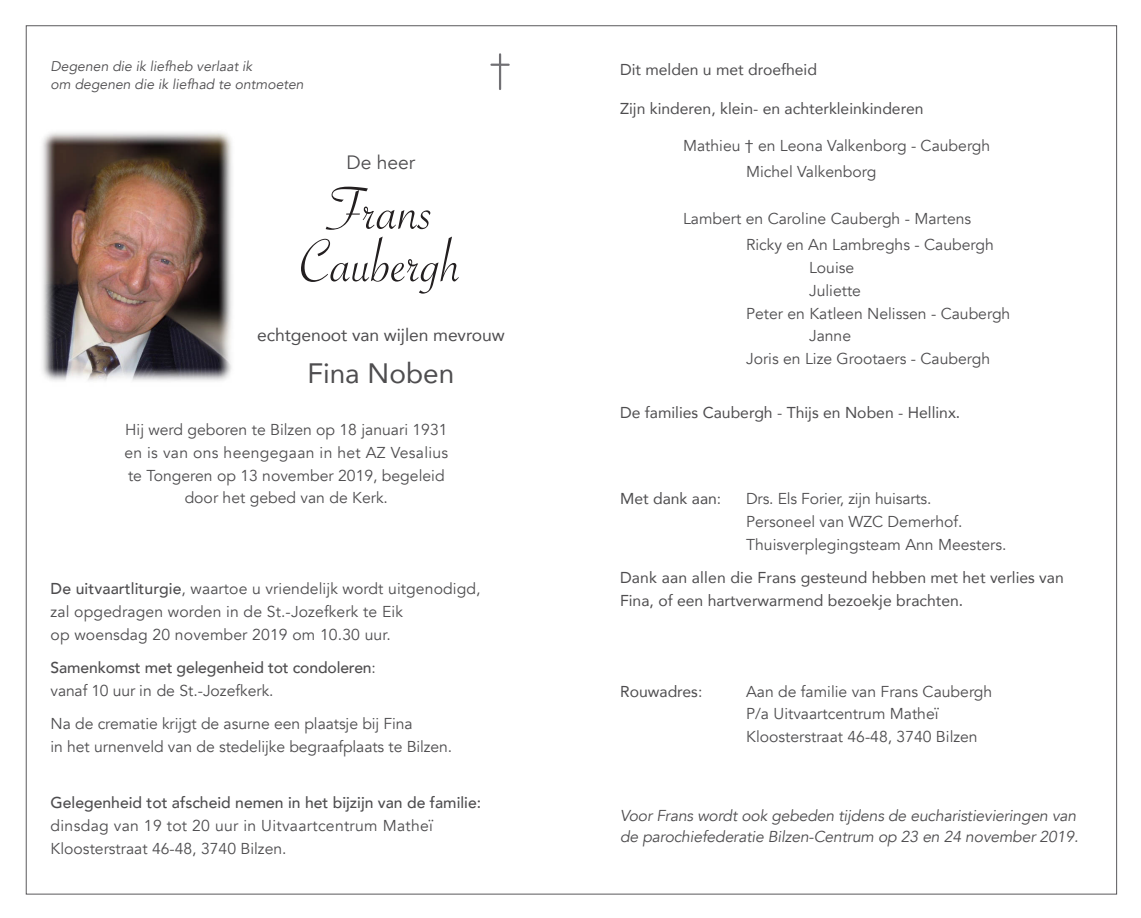
<style>
.page{position:relative;width:1141px;height:918px;background:#fff}
.page>*{position:absolute;margin:0;border:0;box-sizing:border-box;transform-origin:0 0}
.t1{font:64.75px "Savoye Let Plain";color:#231f20}
.t2{font:54.25px "Courier New";color:#717074}
.t3{font:28px "Avenir";color:#4e4d4f}
.t4{font:19.25px "Avenir";color:#4e4d4f}
.t5{font:17.5px "Avenir";letter-spacing:-.005em;color:#4e4d4f}
.t6{font:15.75px "Avenir";color:#4e4d4f}
.t7{font:15.75px "Avenir";color:#4e4d4f}
.t8{font:italic 15.75px/21px "Avenir";letter-spacing:-.01em;color:#4e4d4f}
.t9{font:15.75px/22.8px "Avenir";letter-spacing:.02em;color:#4e4d4f}
.t10{font:500 15.75px "Avenir";color:#4e4d4f}
.t11{font:italic 14px "Avenir";color:#4e4d4f}
.s1{font-weight:500}
.s2{font-weight:400}
.s3{font-style:inherit}
</style>
<div class="page">
<img style="left:42px;top:132px;width:190px;height:249px">
<p class="t11" style="left:51px;top:58px;width:203px">Degenen die ik liefheb verlaat ik</p>
<p class="t11" style="left:51px;top:75px;width:255px">om degenen die ik liefhad te ontmoeten</p>
<p class="t2" style="left:484px;top:36px;width:34px">†</p>
<p class="t4" style="left:346px;top:151px;width:70px">De heer</p>
<p class="t1" style="left:328px;top:167px;width:107px">Frans</p>
<p class="t1" style="left:300px;top:219px;width:163px">Caubergh</p>
<p class="t5" style="left:257px;top:320px;width:249px">echtgenoot van wijlen mevrouw</p>
<p class="t3" style="left:307px;top:350px;width:148px">Fina Noben</p>
<p class="t6" style="left:125px;top:420px;width:324px">Hij werd geboren te Bilzen op 18 januari 1931</p>
<p class="t9" style="left:124px;top:441px;width:325px">en is van ons heengegaan in het AZ Vesalius</p>
<p class="t6" style="left:128px;top:466px;width:318px">te Tongeren op 13 november 2019, begeleid</p>
<p class="t6" style="left:185px;top:488px;width:205px">door het gebed van de Kerk.</p>
<p class="t6" style="left:51px;top:579px;width:432px"><span class="s1">De uitvaartliturgie</span>, waartoe u vriendelijk wordt uitgenodigd,</p>
<p class="t6" style="left:51px;top:602px;width:354px">zal opgedragen worden in de St.-Jozefkerk te Eik</p>
<p class="t6" style="left:51px;top:625px;width:342px">op woensdag 20 november 2019 om 10.30 uur.</p>
<p class="t10" style="left:51px;top:654px;width:327px">Samenkomst met gelegenheid tot condoleren<span class="s2">:</span></p>
<p class="t6" style="left:51px;top:681px;width:225px">vanaf 10 uur in de St.-Jozefkerk.</p>
<p class="t6" style="left:51px;top:714px;width:364px">Na de crematie krijgt de asurne een plaatsje bij Fina</p>
<p class="t6" style="left:51px;top:737px;width:403px">in het urnenveld van de stedelijke begraafplaats te Bilzen.</p>
<p class="t10" style="left:51px;top:789px;width:432px">Gelegenheid tot afscheid nemen in het bijzijn van de familie:</p>
<p class="t9" style="left:51px;top:814px;width:384px">dinsdag van 19 tot 20 uur in Uitvaartcentrum Matheï<br>Kloosterstraat 46-48, 3740 Bilzen.</p>
<p class="t7" style="left:620px;top:57px;width:198px">Dit melden u met droefheid</p>
<p class="t7" style="left:620px;top:96px;width:305px">Zijn kinderen, klein- en achterkleinkinderen</p>
<p class="t6" style="left:683px;top:136px;width:309px">Mathieu <span class="s3">†</span> en Leona Valkenborg - Caubergh</p>
<p class="t6" style="left:746px;top:162px;width:132px">Michel Valkenborg</p>
<p class="t6" style="left:683px;top:209px;width:290px">Lambert en Caroline Caubergh - Martens</p>
<p class="t6" style="left:746px;top:235px;width:249px">Ricky en An Lambreghs - Caubergh</p>
<p class="t6" style="left:809px;top:258px;width:47px">Louise</p>
<p class="t6" style="left:809px;top:281px;width:53px">Juliette</p>
<p class="t6" style="left:746px;top:304px;width:266px">Peter en Katleen Nelissen - Caubergh</p>
<p class="t6" style="left:809px;top:326px;width:44px">Janne</p>
<p class="t6" style="left:746px;top:349px;width:246px">Joris en Lize Grootaers - Caubergh</p>
<p class="t7" style="left:620px;top:400px;width:342px">De families Caubergh - Thijs en Noben - Hellinx.</p>
<p class="t7" style="left:620px;top:486px;width:103px">Met dank aan<span class="s3">:</span></p>
<p class="t6" style="left:746px;top:489px;width:187px">Drs. Els Forier, zijn huisarts.</p>
<p class="t6" style="left:746px;top:512px;width:218px">Personeel van WZC Demerhof.</p>
<p class="t6" style="left:746px;top:535px;width:262px">Thuisverplegingsteam Ann Meesters.</p>
<p class="t7" style="left:620px;top:565px;width:445px">Dank aan allen die Frans gesteund hebben met het verlies van</p>
<p class="t7" style="left:620px;top:587px;width:345px">Fina, of een hartverwarmend bezoekje brachten.</p>
<p class="t7" style="left:620px;top:678px;width:84px">Rouwadres<span class="s3">:</span></p>
<p class="t6" style="left:746px;top:682px;width:248px">Aan de familie van Frans Caubergh</p>
<p class="t6" style="left:746px;top:704px;width:194px">P/a Uitvaartcentrum Matheï</p>
<p class="t6" style="left:746px;top:727px;width:233px">Kloosterstraat 46-48, 3740 Bilzen</p>
<p class="t8" style="left:620px;top:805px;width:460px">Voor Frans wordt ook gebeden tijdens de eucharistievieringen van de parochiefederatie Bilzen-Centrum op 23 en 24 november 2019.</p>
</div>
